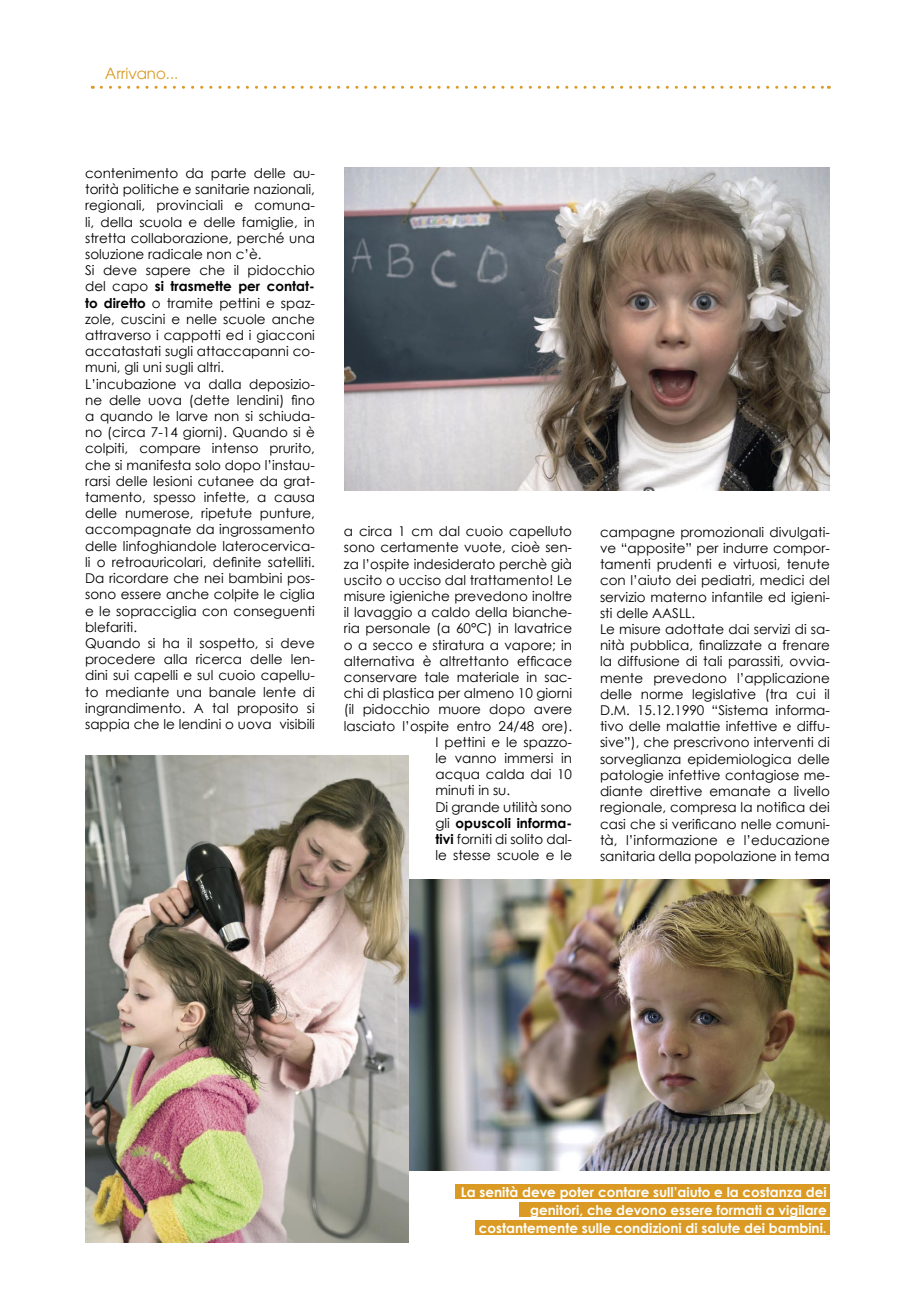
<style>
.page{position:relative;width:915px;height:1306px;background:#fff}
.page>*{position:absolute;margin:0;border:0;box-sizing:border-box;transform-origin:0 0}
.t1{font:15px "Avant Garde";color:#da9a23}
.t2{font:13.5px/16.2px "Century Gothic";color:#000}
.t3{font:700 13.5px/18px "Century Gothic";color:#fff;text-align:right}
.t4{font:700 13.5px "Century Gothic";color:#000}
.s1{font-weight:700}
.s2{font-weight:400}
</style>
<div class="page">
<img style="left:408px;top:879px;width:421px;height:290px">
<svg style="left:101px;top:86px;width:728px;height:3px"></svg>
<div style="left:455px;top:1184px;width:374px;height:14px;background:#da9a23"></div>
<div style="left:519px;top:1202px;width:310px;height:14px;background:#da9a23"></div>
<div style="left:475px;top:1220px;width:354px;height:14px;background:#da9a23"></div>
<img style="left:344px;top:168px;width:485px;height:323px">
<img style="left:85px;top:755px;width:323px;height:487px">
<p class="t1" style="left:105px;top:64px;width:75px">Arrivano...</p>
<p class="t2" style="left:85px;top:165px;width:231px">contenimento da parte delle au&shy;torità politiche e sanitarie nazionali, regionali, provinciali e comuna&shy;li, della scuola e delle famiglie, in stretta collaborazione, perché una soluzione radicale non c’è.<br>Si deve sapere che il pidocchio del capo <span class="s1">si trasmette per contat&shy;to diretto</span> o tramite pettini e spaz&shy;zole, cuscini e nelle scuole anche attraverso i cappotti ed i giacconi accatastati sugli attaccapanni co&shy;muni, gli uni sugli altri.<br>L’incubazione va dalla deposizio&shy;ne delle uova (dette lendini) fino a quando le larve non si schiuda&shy;no (circa 7-14 giorni). Quando si è colpiti, compare intenso prurito, che si manifesta solo dopo l’instau&shy;rarsi delle lesioni cutanee da grat&shy;tamento, spesso infette, a causa delle numerose, ripetute punture, accompagnate da ingrossamento delle linfoghiandole laterocervica&shy;li o retroauricolari, definite satelliti.<br>Da ricordare che nei bambini pos&shy;sono essere anche colpite le ciglia e le sopracciglia con conseguenti blefariti.<br>Quando si ha il sospetto, si deve procedere alla ricerca delle len&shy;dini sui capelli e sul cuoio capellu&shy;to mediante una banale lente di ingrandimento. A tal proposito si sappia che le lendini o uova visibili</p>
<p class="t2" style="left:344px;top:523px;width:229px">a circa 1 cm dal cuoio capelluto</p>
<p class="t2" style="left:344px;top:539px;width:229px">sono certamente vuote, cioè sen-</p>
<p class="t2" style="left:344px;top:555px;width:229px">za l’ospite indesiderato perchè già</p>
<p class="t2" style="left:344px;top:571px;width:229px">uscito o ucciso dal trattamento! Le</p>
<p class="t2" style="left:344px;top:587px;width:230px">misure igieniche prevedono inoltre</p>
<p class="t2" style="left:344px;top:604px;width:229px">il lavaggio a caldo della bianche-</p>
<p class="t2" style="left:344px;top:620px;width:229px">ria personale (a 60°C) in lavatrice</p>
<p class="t2" style="left:344px;top:636px;width:230px">o a secco e stiratura a vapore; in</p>
<p class="t2" style="left:344px;top:652px;width:230px">alternativa è altrettanto efficace</p>
<p class="t2" style="left:344px;top:668px;width:229px">conservare tale materiale in sac-</p>
<p class="t2" style="left:344px;top:685px;width:230px">chi di plastica per almeno 10 giorni</p>
<p class="t2" style="left:344px;top:701px;width:230px">(il pidocchio muore dopo avere</p>
<p class="t2" style="left:344px;top:717px;width:230px">lasciato l’ospite entro 24/48 ore).</p>
<p class="t2" style="left:435px;top:733px;width:138px">I pettini e le spazzo-</p>
<p class="t2" style="left:435px;top:749px;width:138px">le vanno immersi in</p>
<p class="t2" style="left:435px;top:766px;width:138px">acqua calda dai 10</p>
<p class="t2" style="left:435px;top:782px;width:76px">minuti in su.</p>
<p class="t2" style="left:435px;top:798px;width:138px">Di grande utilità sono</p>
<p class="t4" style="left:435px;top:812px;width:138px"><span class="s2">gli</span> opuscoli informa-</p>
<p class="t2" style="left:435px;top:830px;width:138px"><span class="s1">tivi</span> forniti di solito dal-</p>
<p class="t2" style="left:435px;top:847px;width:138px">le stesse scuole e le</p>
<p class="t2" style="left:600px;top:523px;width:231px">campagne promozionali divulgati&shy;ve “apposite” per indurre compor&shy;tamenti prudenti e virtuosi, tenute con l’aiuto dei pediatri, medici del servizio materno infantile ed igieni&shy;sti delle AASLL.<br>Le misure adottate dai servizi di sa&shy;nità pubblica, finalizzate a frenare la diffusione di tali parassiti, ovvia&shy;mente prevedono l’applicazione delle norme legislative (tra cui il D.M. 15.12.1990 “Sistema informa&shy;tivo delle malattie infettive e diffu&shy;sive”), che prescrivono interventi di sorveglianza epidemiologica delle patologie infettive contagiose me&shy;diante direttive emanate a livello regionale, compresa la notifica dei casi che si verificano nelle comuni&shy;tà, l’informazione e l’educazione sanitaria della popolazione in tema</p>
<p class="t3" style="left:460px;top:1182px;width:367px">La senità deve poter contare sull’aiuto e la costanza dei genitori, che devono essere formati a vigilare costantemente sulle condizioni di salute dei bambini.</p>
</div>
